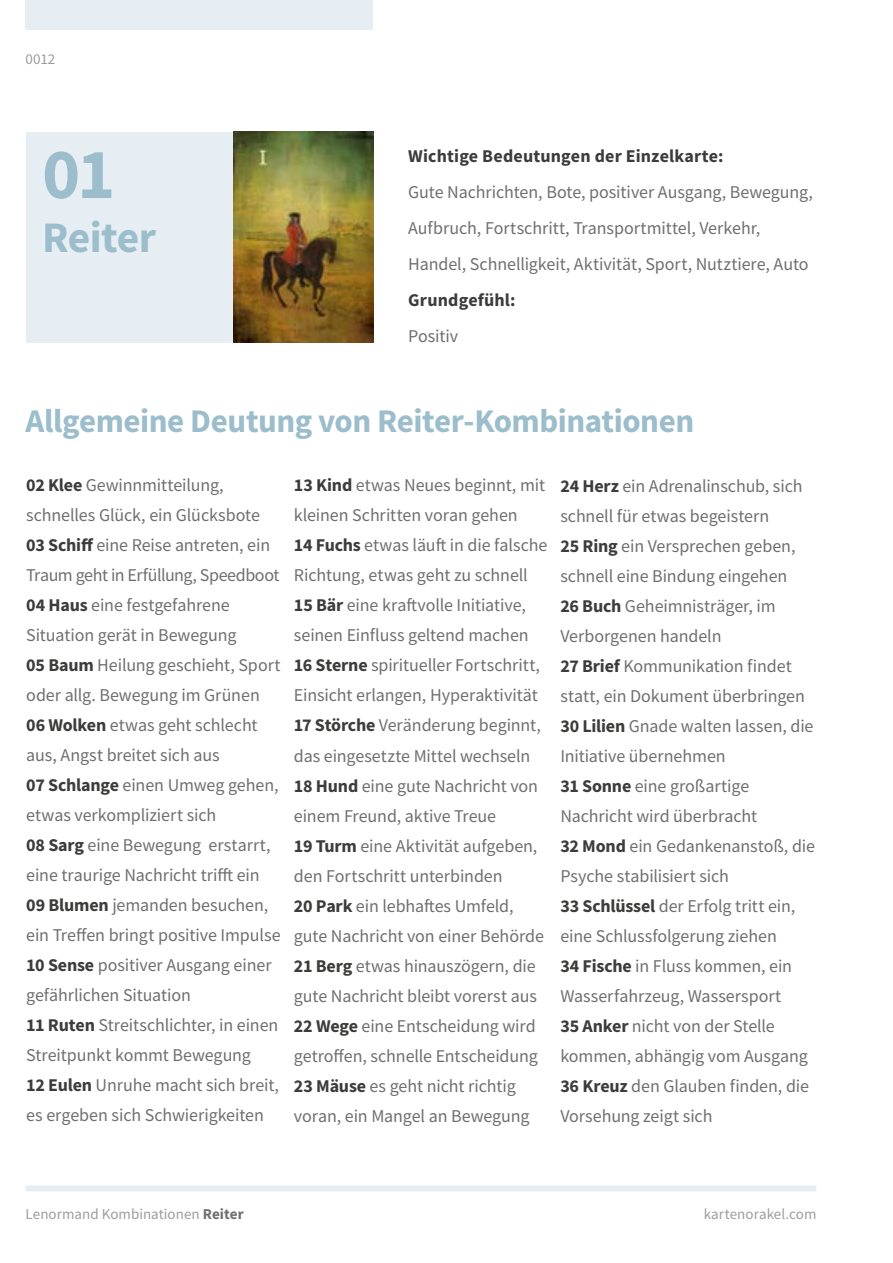
<style>
.page{position:relative;width:893px;height:1263px;background:#fff}
.page>*{position:absolute;margin:0;border:0;box-sizing:border-box;transform-origin:0 0}
.t1{font:700 72px "Source Sans Pro";color:#9cbdcb}
.t2{font:700 43.5px "Source Sans Pro";letter-spacing:-.015em;color:#9cbdcb}
.t3{font:700 33px "Source Sans Pro";letter-spacing:-.015em;color:#9cbdcb}
.t4{font:18px/30px "Source Sans Pro";letter-spacing:-.005em;color:#706f6f}
.t5{font:700 18px "Source Sans Pro";letter-spacing:.01em;color:#3c3c3b}
.t6{font:15px "Source Sans Pro";letter-spacing:.005em;color:#9d9d9c}
.s1{font-weight:700;color:#3c3c3b}
.s2{font-weight:700;color:#706f6f}
</style>
<div class="page">
<div style="left:26px;top:1185px;width:790px;height:6px;background:#e7eef3"></div>
<div style="left:26px;top:0;width:347px;height:30px;background:#e7eef3"></div>
<div style="left:26px;top:132px;width:348px;height:210px;background:#e7eef3"></div>
<img style="left:233px;top:132px;width:141px;height:210px">
<p class="t6" style="left:26px;top:49px;width:31px">0012</p>
<h1 class="t1" style="left:42px;top:125px;width:75px">01</h1>
<h2 class="t2" style="left:42px;top:208px;width:116px">Reiter</h2>
<p class="t5" style="left:408px;top:144px;width:317px">Wichtige Bedeutungen der Einzelkarte:</p>
<p class="t4" style="left:408px;top:174px;width:406px;line-height:36px">Gute Nachrichten, Bote, positiver Ausgang, Bewegung,<br>Aufbruch, Fortschritt, Transportmittel, Verkehr,<br>Handel, Schnelligkeit, Aktivität, Sport, Nutztiere, Auto</p>
<p class="t5" style="left:408px;top:288px;width:109px">Grundgefühl:</p>
<p class="t4" style="left:408px;top:321px;width:52px">Positiv</p>
<h3 class="t3" style="left:26px;top:399px;width:670px">Allgemeine Deutung von Reiter-Kombinationen</h3>
<p class="t4" style="left:26px;top:470px;width:256px"><span class="s1">02 Klee</span> Gewinnmitteilung, schnelles Glück, ein Glücksbote<br><span class="s1">03 Schiff</span> eine Reise antreten, ein<br>Traum geht in Erfüllung, Speedboot<br><span class="s1">04 Haus</span> eine festgefahrene<br>Situation gerät in Bewegung<br><span class="s1">05 Baum</span> Heilung geschieht, Sport oder allg. Bewegung im Grünen<br><span class="s1">06 Wolken</span> etwas geht schlecht aus, Angst breitet sich aus<br><span class="s1">07 Schlange</span> einen Umweg gehen, etwas verkompliziert sich<br><span class="s1">08 Sarg</span> eine Bewegung erstarrt, eine traurige Nachricht trifft ein<br><span class="s1">09 Blumen</span> jemanden besuchen, ein Treffen bringt positive Impulse<br><span class="s1">10 Sense</span> positiver Ausgang einer gefährlichen Situation<br><span class="s1">11 Ruten</span> Streitschlichter, in einen<br>Streitpunkt kommt Bewegung<br><span class="s1">12 Eulen</span> Unruhe macht sich breit, es ergeben sich Schwierigkeiten</p>
<p class="t4" style="left:294px;top:470px;width:255px"><span class="s1">13 Kind</span> etwas Neues beginnt, mit kleinen Schritten voran gehen<br><span class="s1">14 Fuchs</span> etwas läuft in die falsche<br>Richtung, etwas geht zu schnell<br><span class="s1">15 Bär</span> eine kraftvolle Initiative, seinen Einfluss geltend machen<br><span class="s1">16 Sterne</span> spiritueller Fortschritt,<br>Einsicht erlangen, Hyperaktivität<br><span class="s1">17 Störche</span> Veränderung beginnt, das eingesetzte Mittel wechseln<br><span class="s1">18 Hund</span> eine gute Nachricht von einem Freund, aktive Treue<br><span class="s1">19 Turm</span> eine Aktivität aufgeben, den Fortschritt unterbinden<br><span class="s1">20 Park</span> ein lebhaftes Umfeld, gute Nachricht von einer Behörde<br><span class="s1">21 Berg</span> etwas hinauszögern, die gute Nachricht bleibt vorerst aus<br><span class="s1">22 Wege</span> eine Entscheidung wird getroffen, schnelle Entscheidung<br><span class="s1">23 Mäuse</span> es geht nicht richtig voran, ein Mangel an Bewegung</p>
<p class="t4" style="left:560px;top:470px;width:256px"><span class="s1">24 Herz</span> ein Adrenalinschub, sich schnell für etwas begeistern<br><span class="s1">25 Ring</span> ein Versprechen geben, schnell eine Bindung eingehen<br><span class="s1">26 Buch</span> Geheimnisträger, im<br>Verborgenen handeln<br><span class="s1">27 Brief</span> Kommunikation findet statt, ein Dokument überbringen<br><span class="s1">30 Lilien</span> Gnade walten lassen, die<br>Initiative übernehmen<br><span class="s1">31 Sonne</span> eine großartige<br>Nachricht wird überbracht<br><span class="s1">32 Mond</span> ein Gedankenanstoß, die<br>Psyche stabilisiert sich<br><span class="s1">33 Schlüssel</span> der Erfolg tritt ein, eine Schlussfolgerung ziehen<br><span class="s1">34 Fische</span> in Fluss kommen, ein<br>Wasserfahrzeug, Wassersport<br><span class="s1">35 Anker</span> nicht von der Stelle kommen, abhängig vom Ausgang<br><span class="s1">36 Kreuz</span> den Glauben finden, die<br>Vorsehung zeigt sich</p>
<p class="t6" style="left:26px;top:1204px;width:220px">Lenormand Kombinationen <span class="s2">Reiter</span></p>
<p class="t6" style="left:704px;top:1204px;width:114px">kartenorakel.com</p>
</div>
